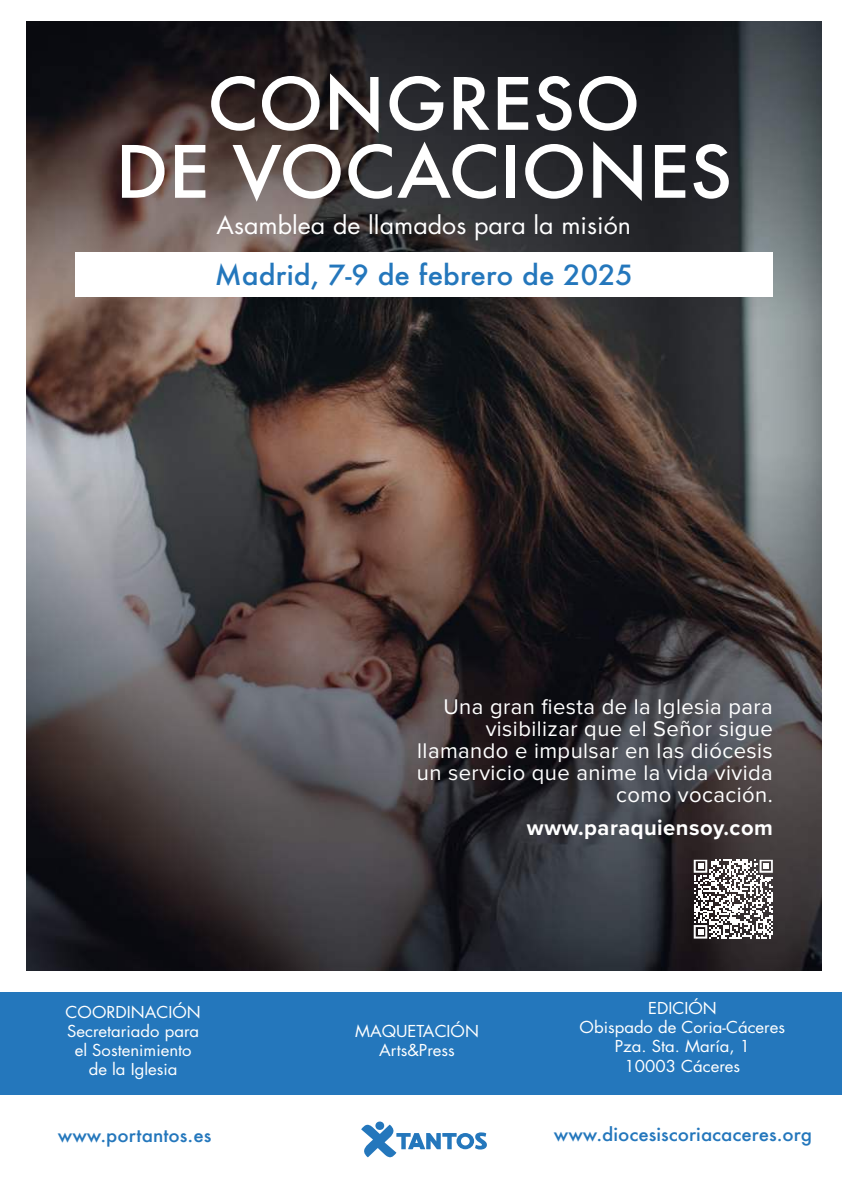
<style>
.page{position:relative;width:842px;height:1191px;background:#fff}
.page>*{position:absolute;margin:0;border:0;box-sizing:border-box;transform-origin:0 0}
.t1{font:500 70px/68px "Futura";color:#fff;text-align:center;scale:1.04 1}
.t2{font:500 27px "Futura";color:#2477bc;scale:1.04 1}
.t3{font:24px "Futura";color:#fff;scale:1.04 1}
.t4{font:22px/22px "Proxima Nova";letter-spacing:.02em;color:#fff;text-align:right}
.t5{font:700 22px "Proxima Nova";letter-spacing:.02em;color:#fff}
.t6{font:500 18px "Futura";color:#2477bc;scale:1.04 1}
.t7{font:16px/19.2px "Futura";color:#fff;text-align:center;scale:1.04 1}
</style>
<div class="page">
<svg style="left:361px;top:1121px;width:126px;height:37px"></svg>
<div style="left:0;top:992px;width:842px;height:102px;background:#2477bc"></div>
<img style="left:27px;top:22px;width:794px;height:949px">
<div style="left:75px;top:253px;width:698px;height:44px;background:#fff"></div>
<svg style="left:694px;top:859px;width:79px;height:79px"></svg>
<h1 class="t1" style="left:115px;top:69px;width:595px">CONGRESO<br>DE VOCACIONES</h1>
<h3 class="t3" style="left:217px;top:211px;width:400px">Asamblea de llamados para la misión</h3>
<h2 class="t2" style="left:215px;top:257px;width:403px">Madrid, 7-9 de febrero de 2025</h2>
<p class="t7" style="left:66px;top:1002px;width:131px">COORDINACIÓN<br>Secretariado para el Sostenimiento de la Iglesia</p>
<h3 class="t4" style="left:417px;top:696px;width:357px">Una gran fiesta de la Iglesia para visibilizar que el Señor sigue llamando e impulsar en las diócesis un servicio que anime la vida vivida como vocación.</h3>
<h3 class="t5" style="left:527px;top:818px;width:247px">www.paraquiensoy.com</h3>
<p class="t7" style="left:355px;top:1021px;width:121px">MAQUETACIÓN<br>Arts&amp;Press</p>
<p class="t7" style="left:580px;top:998px;width:199px">EDICIÓN<br>Obispado de Coria-Cáceres<br>Pza. Sta. María, 1<br>10003 Cáceres</p>
<p class="t6" style="left:58px;top:1123px;width:149px">www.portantos.es</p>
<p class="t6" style="left:554px;top:1122px;width:250px">www.diocesiscoriacaceres.org</p>
</div>
